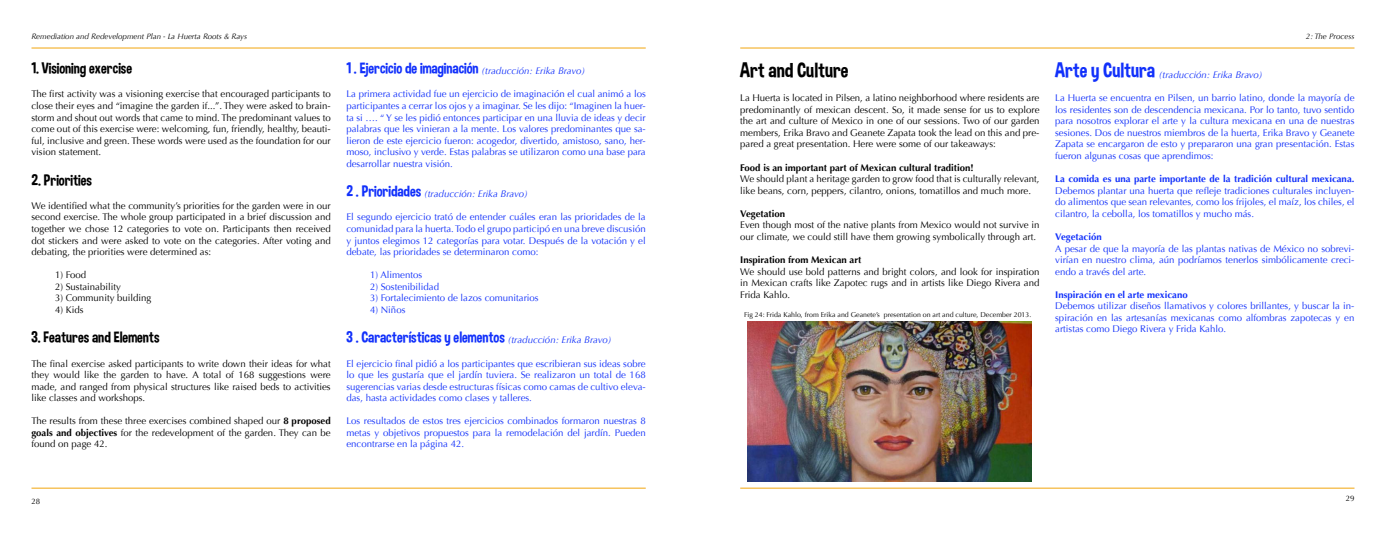
<style>
.page{position:relative;width:1386px;height:536px;background:#fff}
.page>*{position:absolute;margin:0;border:0;box-sizing:border-box;transform-origin:0 0}
.t1{font:21px "Dimbo";color:#000}
.t2{font:15.75px "Dimbo";color:#1130fb}
.t3{font:15.75px "Dimbo";color:#000}
.t4{font:9.62px/11.5px "Optima";color:#1130fb;text-align:justify}
.t5{font:9.62px/11.5px "Optima";color:#000;text-align:justify}
.t6{font:700 9.62px "Optima";color:#1130fb}
.t7{font:700 9.62px "Optima";color:#000}
.t8{font:italic 9.62px "Optima";color:#1130fb}
.t9{font:italic 7.88px "Optima";color:#000}
.t10{font:7.88px "Optima";color:#000}
.t11{font:7px "Optima";color:#000}
.s1{font-weight:700}
.s2{font-family:"Optima";font-style:italic;font-size:9.62px}
.s3{font-family:"Dimbo";font-style:normal;font-size:15.75px}
.s4{font-family:"Dimbo";font-style:normal;font-size:21px}
</style>
<div class="page">
<hr style="left:32px;top:487px;width:614px;height:1px;background:#f2a50d">
<hr style="left:32px;top:48px;width:614px;height:1px;background:#f2a50d">
<hr style="left:740px;top:487px;width:614px;height:1px;background:#f2a50d">
<hr style="left:740px;top:48px;width:614px;height:1px;background:#f2a50d">
<img style="left:747px;top:321px;width:284px;height:160px">
<p class="t9" style="left:32px;top:31px;width:217px">Remediation and Redevelopment Plan - La Huerta Roots &amp; Rays</p>
<p class="t9" style="left:1306px;top:31px;width:50px">2: The Process</p>
<h2 class="t3" style="left:32px;top:59px;width:102px">1. Visioning exercise</h2>
<p class="t5" style="left:32px;top:88px;width:301px">The first activity was a visioning exercise that encouraged participants to close their eyes and “imagine the garden if...”. They were asked to brain&shy;storm and shout out words that came to mind. The predominant values to come out of this exercise were: welcoming, fun, friendly, healthy, beauti&shy;ful, inclusive and green. These words were used as the foundation for our vision statement.</p>
<h2 class="t3" style="left:32px;top:170px;width:62px">2. Priorities</h2>
<p class="t5" style="left:32px;top:200px;width:301px">We identified what the community’s priorities for the garden were in our second exercise. The whole group participated in a brief discussion and together we chose 12 categories to vote on. Participants then received dot stickers and were asked to vote on the categories. After voting and debating, the priorities were determined as:</p>
<p class="t5" style="left:55px;top:269px;width:33px">1) Food</p>
<p class="t5" style="left:55px;top:281px;width:67px">2) Sustainability</p>
<p class="t5" style="left:55px;top:292px;width:98px">3) Community building</p>
<p class="t5" style="left:55px;top:304px;width:30px">4) Kids</p>
<h2 class="t3" style="left:32px;top:328px;width:130px">3. Features and Elements</h2>
<p class="t5" style="left:32px;top:357px;width:301px">The final exercise asked participants to write down their ideas for what they would like the garden to have. A total of 168 suggestions were made, and ranged from physical structures like raised beds to activities like classes and workshops.</p>
<p class="t5" style="left:32px;top:415px;width:301px">The results from these three exercises combined shaped our <span class="s1">8 proposed goals and objectives</span> for the redevelopment of the garden. They can be found on page 42.</p>
<h2 class="t2" style="left:346px;top:59px;width:240px">1 . Ejercicio de imaginación <span class="s2">(traducción: Erika Bravo)</span></h2>
<p class="t4" style="left:347px;top:88px;width:301px">La primera actividad fue un ejercicio de imaginación el cual animó a los participantes a cerrar los ojos y a imaginar. Se les dijo: “Imaginen la huer&shy;ta si …. “ Y se les pidió entonces participar en una lluvia de ideas y decir palabras que les vinieran a la mente. Los valores predominantes que sa&shy;lieron de este ejercicio fueron: acogedor, divertido, amistoso, sano, her&shy;moso, inclusivo y verde. Estas palabras se utilizaron como una base para desarrollar nuestra visión.</p>
<p class="t8" style="left:346px;top:188px;width:183px"><span class="s3">2 . Prioridades</span> (traducción: Erika Bravo)</p>
<p class="t4" style="left:347px;top:211px;width:301px">El segundo ejercicio trató de entender cuáles eran las prioridades de la comunidad para la huerta. Todo el grupo participó en una breve discusión y juntos elegimos 12 categorías para votar. Después de la votación y el debate, las prioridades se determinaron como:</p>
<p class="t4" style="left:370px;top:269px;width:54px">1) Alimentos</p>
<p class="t4" style="left:370px;top:281px;width:71px">2) Sostenibilidad</p>
<p class="t4" style="left:370px;top:292px;width:170px">3) Fortalecimiento de lazos comunitarios</p>
<p class="t4" style="left:370px;top:304px;width:37px">4) Niños</p>
<h2 class="t2" style="left:346px;top:328px;width:266px">3 . Características y elementos <span class="s2">(traducción: Erika Bravo)</span></h2>
<p class="t4" style="left:346px;top:357px;width:301px">El ejercicio final pidió a los participantes que escribieran sus ideas sobre lo que les gustaría que el jardín tuviera. Se realizaron un total de 168 sugerencias varias desde estructuras físicas como camas de cultivo eleva&shy;das, hasta actividades como clases y talleres.</p>
<p class="t4" style="left:346px;top:415px;width:301px">Los resultados de estos tres ejercicios combinados formaron nuestras 8 metas y objetivos propuestos para la remodelación del jardín. Pueden encontrarse en la página 42.</p>
<h1 class="t1" style="left:740px;top:57px;width:110px">Art and Culture</h1>
<p class="t5" style="left:740px;top:92px;width:301px">La Huerta is located in Pilsen, a latino neighborhood where residents are predominantly of mexican descent. So, it made sense for us to explore the art and culture of Mexico in one of our sessions. Two of our garden members, Erika Bravo and Geanete Zapata took the lead on this and pre&shy;pared a great presentation. Here were some of our takeaways:</p>
<p class="t7" style="left:740px;top:162px;width:235px">Food is an important part of Mexican cultural tradition!</p>
<p class="t5" style="left:740px;top:173px;width:301px">We should plant a heritage garden to grow food that is culturally relevant, like beans, corn, peppers, cilantro, onions, tomatillos and much more.</p>
<p class="t7" style="left:740px;top:208px;width:46px">Vegetation</p>
<p class="t5" style="left:740px;top:219px;width:301px">Even though most of the native plants from Mexico would not survive in our climate, we could still have them growing symbolically through art.</p>
<p class="t7" style="left:740px;top:254px;width:123px">Inspiration from Mexican art</p>
<p class="t5" style="left:740px;top:265px;width:301px">We should use bold patterns and bright colors, and look for inspiration in Mexican crafts like Zapotec rugs and in artists like Diego Rivera and Frida Kahlo.</p>
<p class="t11" style="left:744px;top:310px;width:289px">Fig 24: Frida Kahlo, from Erika and Geanete’s presentation on art and culture, December 2013.</p>
<p class="t8" style="left:1055px;top:69px;width:209px"><span class="s4">Arte y Cultura</span> (traducción: Erika Bravo)</p>
<p class="t4" style="left:1055px;top:92px;width:301px">La Huerta se encuentra en Pilsen, un barrio latino, donde la mayoría de los residentes son de descendencia mexicana. Por lo tanto, tuvo sentido para nosotros explorar el arte y la cultura mexicana en una de nuestras sesiones. Dos de nuestros miembros de la huerta, Erika Bravo y Geanete Zapata se encargaron de esto y prepararon una gran presentación. Estas fueron algunas cosas que aprendimos:</p>
<p class="t6" style="left:1055px;top:173px;width:301px">La comida es una parte importante de la tradición cultural mexicana.</p>
<p class="t4" style="left:1055px;top:185px;width:301px">Debemos plantar una huerta que refleje tradiciones culturales incluyen&shy;do alimentos que sean relevantes, como los frijoles, el maíz, los chiles, el cilantro, la cebolla, los tomatillos y mucho más.</p>
<p class="t6" style="left:1055px;top:231px;width:48px">Vegetación</p>
<p class="t4" style="left:1055px;top:242px;width:301px">A pesar de que la mayoría de las plantas nativas de México no sobrevi&shy;virían en nuestro clima, aún podríamos tenerlos simbólicamente creci&shy;endo a través del arte.</p>
<p class="t6" style="left:1055px;top:289px;width:134px">Inspiración en el arte mexicano</p>
<p class="t4" style="left:1055px;top:300px;width:301px">Debemos utilizar diseños llamativos y colores brillantes, y buscar la in&shy;spiración en las artesanías mexicanas como alfombras zapotecas y en artistas como Diego Rivera y Frida Kahlo.</p>
<p class="t10" style="left:32px;top:496px;width:10px">28</p>
<p class="t10" style="left:1346px;top:493px;width:10px">29</p>
</div>
